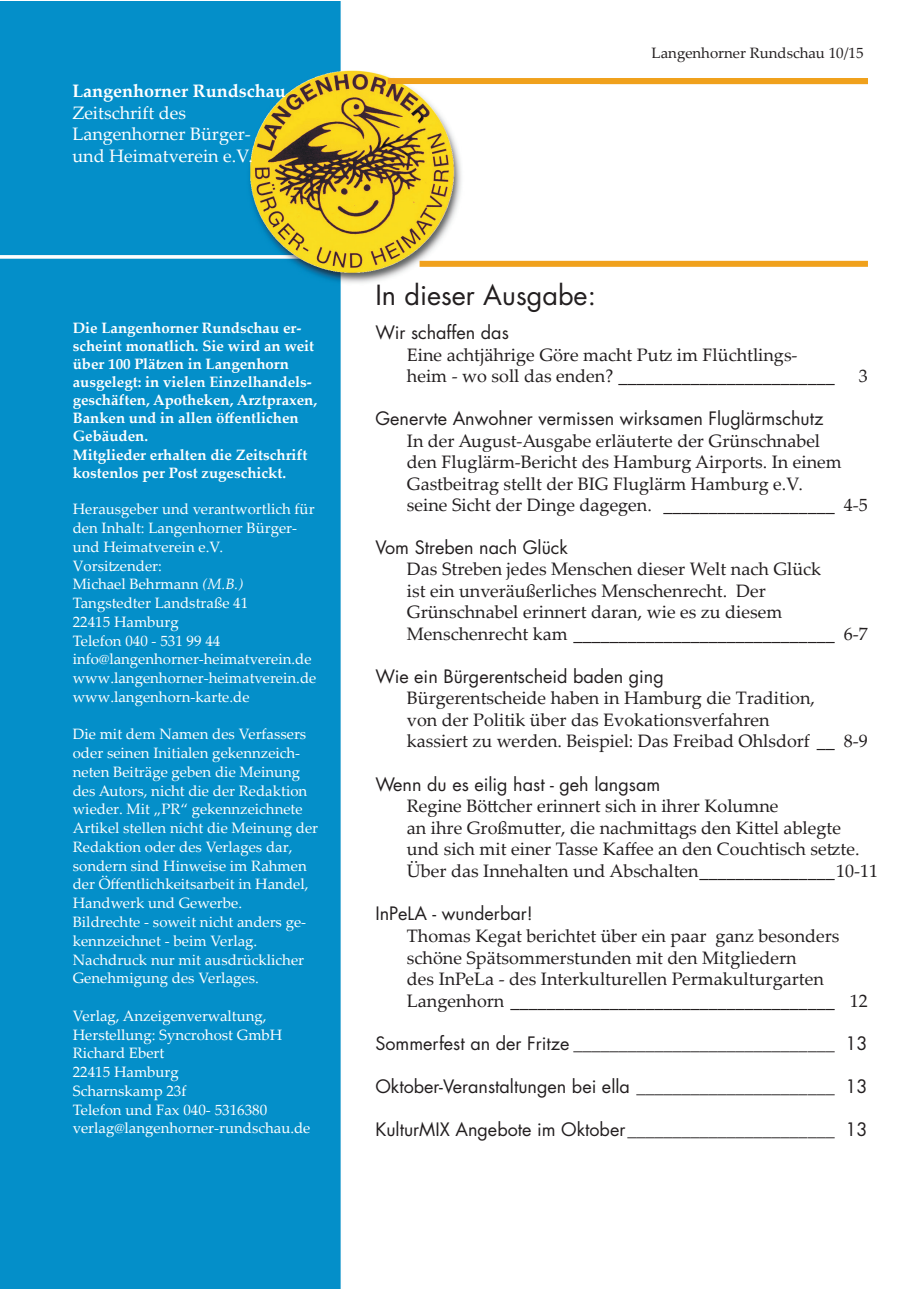
<style>
.page{position:relative;width:919px;height:1289px;background:#fff}
.page>*{position:absolute;margin:0;border:0;box-sizing:border-box;transform-origin:0 0}
.t1{font:27px "Futura";color:#231f20}
.t2{font:18px/21.6px "Palatino Linotype";color:#231f20}
.t3{font:18px "Futura";color:#231f20}
.t4{font:18px/21.6px "Palatino Linotype";color:#fff}
.t5{font:700 18px "Palatino Linotype";color:#fff}
.t6{font:15px/18.8px "Palatino Linotype";color:#fff}
.t7{font:700 15px/18px "Palatino Linotype";color:#fff}
.t8{font:15px "Palatino Linotype";color:#231f20}
.s1{font-style:italic}
</style>
<div class="page">
<img style="left:0;top:1px;width:599px;height:1287px">
<div style="left:419px;top:261px;width:448px;height:6px;background:#f0a11c"></div>
<div style="left:388px;top:78px;width:479px;height:6px;background:#f0a11c"></div>
<p class="t5" style="left:72px;top:78px;width:215px">Langenhorner Rundschau</p>
<p class="t4" style="left:72px;top:101px;width:182px">Zeitschrift des<br>Langenhorner Bürger&shy;und Heimatverein e.V.</p>
<p class="t7" style="left:73px;top:319px;width:246px">Die Langenhorner Rundschau er&shy;scheint monatlich. Sie wird an weit über 100 Plätzen in Langenhorn ausgelegt: in vielen Einzelhandels&shy;geschäften, Apotheken, Arztpraxen,<br>Banken und in allen öffentlichen<br>Gebäuden.<br>Mitglieder erhalten die Zeitschrift kostenlos per Post zugeschickt.</p>
<p class="t6" style="left:73px;top:499px;width:245px">Herausgeber und verantwortlich für den Inhalt: Langenhorner Bürger&shy;und Heimatverein e.V.<br>Vorsitzender:<br>Michael Behrmann <span class="s1">(M.B.)<br></span>Tangstedter Landstraße 41<br>22415 Hamburg<br>Telefon 040 - 531 99 44 info@langenhorner-heimatverein.de www.langenhorner-heimatverein.de www.langenhorn-karte.de</p>
<p class="t6" style="left:73px;top:724px;width:247px">Die mit dem Namen des Verfassers oder seinen Initialen gekennzeich&shy;neten Beiträge geben die Meinung des Autors, nicht die der Redaktion wieder. Mit „PR“ gekennzeichnete<br>Artikel stellen nicht die Meinung der<br>Redaktion oder des Verlages dar, sondern sind Hinweise im Rahmen der Öffentlichkeitsarbeit in Handel,<br>Handwerk und Gewerbe.<br>Bildrechte - soweit nicht anders ge&shy;kennzeichnet - beim Verlag.<br>Nachdruck nur mit ausdrücklicher<br>Genehmigung des Verlages.</p>
<p class="t6" style="left:73px;top:1005px;width:239px">Verlag, Anzeigenverwaltung,<br>Herstellung: Syncrohost GmbH<br>Richard Ebert<br>22415 Hamburg<br>Scharnskamp 23f<br>Telefon und Fax 040- 5316380 verlag@langenhorner-rundschau.de</p>
<p class="t8" style="left:651px;top:42px;width:213px">Langenhorner Rundschau 10/15</p>
<h1 class="t1" style="left:375px;top:278px;width:222px">In dieser Ausgabe:</h1>
<p class="t3" style="left:375px;top:321px;width:135px">Wir schaffen das</p>
<p class="t2" style="left:407px;top:343px;width:429px">Eine achtjährige Göre macht Putz im Flüchtlings&shy;heim - wo soll das enden? ________________________</p>
<p class="t2" style="left:858px;top:365px;width:10px">3</p>
<p class="t3" style="left:375px;top:407px;width:449px">Genervte Anwohner vermissen wirksamen Fluglärmschutz</p>
<p class="t2" style="left:407px;top:429px;width:462px">In der August-Ausgabe erläuterte der Grünschnabel<br>den Fluglärm-Bericht des Hamburg Airports. In einem Gastbeitrag stellt der BIG Fluglärm Hamburg e.V.<br>seine Sicht der Dinge dagegen. ___________________ 4-5</p>
<p class="t3" style="left:375px;top:535px;width:194px">Vom Streben nach Glück</p>
<p class="t2" style="left:407px;top:557px;width:462px">Das Streben jedes Menschen dieser Welt nach Glück<br>ist ein unveräußerliches Menschenrecht. Der Grünschnabel erinnert daran, wie es zu diesem Menschenrecht kam _____________________________ 6-7</p>
<p class="t3" style="left:375px;top:664px;width:290px">Wie ein Bürgerentscheid baden ging</p>
<p class="t2" style="left:407px;top:686px;width:462px">Bürgerentscheide haben in Hamburg die Tradition,<br>von der Politik über das Evokationsverfahren<br>kassiert zu werden. Beispiel: Das Freibad Ohlsdorf __ 8-9</p>
<p class="t3" style="left:375px;top:772px;width:286px">Wenn du es eilig hast - geh langsam</p>
<p class="t2" style="left:407px;top:794px;width:472px">Regine Böttcher erinnert sich in ihrer Kolumne<br>an ihre Großmutter, die nachmittags den Kittel ablegte<br>und sich mit einer Tasse Kaffee an den Couchtisch setzte.<br>Über das Innehalten und Abschalten_______________10-11</p>
<p class="t3" style="left:375px;top:902px;width:159px">InPeLA - wunderbar!</p>
<p class="t2" style="left:407px;top:924px;width:462px">Thomas Kegat berichtet über ein paar ganz besonders schöne Spätsommerstunden mit den Mitgliedern<br>des InPeLa - des Interkulturellen Permakulturgarten Langenhorn ____________________________________ 12</p>
<p class="t3" style="left:375px;top:1031px;width:493px">Sommerfest an der Fritze _____________________________ 13</p>
<p class="t3" style="left:375px;top:1075px;width:493px">Oktober-Veranstaltungen bei ella ______________________ 13</p>
<p class="t3" style="left:375px;top:1118px;width:493px">KulturMIX Angebote im Oktober_______________________ 13</p>
</div>
